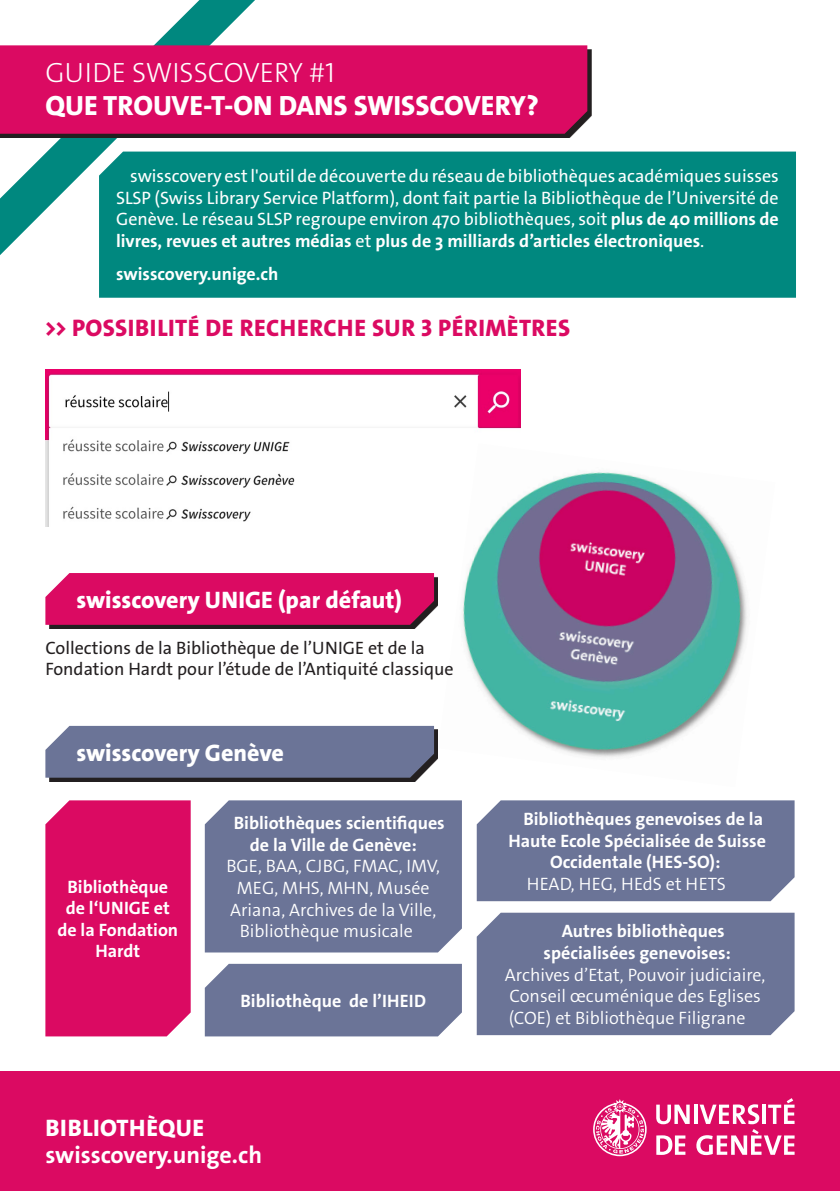
<style>
.page{position:relative;width:840px;height:1191px;background:#fff}
.page>*{position:absolute;margin:0;border:0;box-sizing:border-box;transform-origin:0 0}
.t1{font:800 28px "The Sans Os F";color:#fff}
.t2{font:300 28px "The Sans Os F";color:#fff}
.t3{font:800 24px "The Sans Os F";color:#fff}
.t4{font:800 24px "The Sans Os F";letter-spacing:.02em;color:#db0a62}
.t5{font:700 24px "The Sans Os F";color:#fff}
.t6{font:18px/21.6px "The Sans Os F";color:#fff;text-align:justify}
.t7{font:700 18px/21.6px "The Sans Os F";color:#fff}
.t8{font:300 18px/21.6px "The Sans Os F";color:#fff}
.t9{font:18px/21.6px "The Sans Os F";color:#231f20}
.s1{font-weight:700}
.s2{font-family:"The Sans Cd LF8"}
</style>
<div class="page">
<img style="left:45px;top:369px;width:475px;height:157px">
<img style="left:438px;top:443px;width:309px;height:315px">
<svg style="left:0;top:0;width:255px;height:255px"></svg>
<div style="left:0;top:1071px;width:839px;height:120px;background:#db0a62"></div>
<svg style="left:593px;top:1099px;width:53px;height:57px"></svg>
<svg style="left:656px;top:1104px;width:33px;height:20px"></svg>
<svg style="left:694px;top:1104px;width:2px;height:20px"></svg>
<svg style="left:656px;top:1135px;width:29px;height:19px"></svg>
<svg style="left:696px;top:1098px;width:98px;height:57px"></svg>
<div style="left:0;top:49px;width:591px;height:89px;background:#231f20"></div>
<div style="left:0;top:45px;width:587px;height:89px;background:#db0a62"></div>
<div style="left:99px;top:152px;width:696px;height:146px;background:#00887f"></div>
<div style="left:49px;top:577px;width:389px;height:52px;background:#231f20"></div>
<div style="left:45px;top:573px;width:389px;height:52px;background:#db0a62"></div>
<svg style="left:49px;top:730px;width:389px;height:52px;background:#3c3a3f"></svg>
<div style="left:45px;top:726px;width:389px;height:51px;background:#6b7497"></div>
<div style="left:45px;top:800px;width:145px;height:236px;background:#db0a62"></div>
<div style="left:205px;top:800px;width:256px;height:152px;background:#6b7497"></div>
<div style="left:476px;top:800px;width:318px;height:101px;background:#6b7497"></div>
<div style="left:205px;top:963px;width:256px;height:73px;background:#6b7497"></div>
<div style="left:476px;top:912px;width:318px;height:123px;background:#6b7497"></div>
<h1 class="t2" style="left:45px;top:54px;width:291px">GUIDE SWISSCOVERY #1</h1>
<h1 class="t1" style="left:45px;top:88px;width:494px">QUE TROUVE-T-ON DANS SWISSCOVERY?</h1>
<p class="t6" style="left:116px;top:165px;width:664px;text-indent:14px">swisscovery est l'outil de découverte du réseau de bibliothèques académiques suisses SLSP (Swiss Library Service Platform), dont fait partie la Bibliothèque de l’Université de Genève. Le réseau SLSP regroupe environ 470 bibliothèques, soit <span class="s1">plus de 40 millions de livres, revues et autres médias</span> et <span class="s1">plus de 3 milliards d’articles électroniques</span>.</p>
<p class="t7" style="left:116px;top:263px;width:164px">swisscovery.unige.ch</p>
<h2 class="t4" style="left:45px;top:313px;width:526px"><span class="s2">&gt;&gt;</span> POSSIBILITÉ DE RECHERCHE SUR 3 PÉRIMÈTRES</h2>
<h2 class="t3" style="left:76px;top:584px;width:327px">swisscovery UNIGE (par défaut)</h2>
<p class="t9" style="left:45px;top:637px;width:409px">Collections de la Bibliothèque de l’UNIGE et de la<br>Fondation Hardt pour l’étude de l’Antiquité classique</p>
<h2 class="t3" style="left:76px;top:737px;width:209px">swisscovery Genève</h2>
<p class="t7" style="left:57px;top:876px;width:122px;text-align:center">Bibliothèque de l‘UNIGE et de la Fondation<br>Hardt</p>
<p class="t7" style="left:250px;top:812px;width:196px;text-indent:-16px">Bibliothèques scientifiques de la Ville de Genève:</p>
<p class="t8" style="left:226px;top:855px;width:215px">BGE, BAA, CJBG, FMAC, IMV,</p>
<p class="t8" style="left:237px;top:877px;width:194px">MEG, MHS, MHN, Musée</p>
<p class="t8" style="left:230px;top:898px;width:207px">Ariana, Archives de la Ville,</p>
<p class="t8" style="left:239px;top:920px;width:175px">Bibliothèque musicale</p>
<p class="t7" style="left:240px;top:990px;width:187px">Bibliothèque de l’IHEID</p>
<h2 class="t3" style="left:46px;top:1112px;width:160px">BIBLIOTHÈQUE</h2>
<h2 class="t5" style="left:45px;top:1139px;width:218px">swisscovery.unige.ch</h2>
<p class="t7" style="left:523px;top:808px;width:241px">Bibliothèques genevoises de la</p>
<p class="t7" style="left:508px;top:830px;width:259px">Haute Ecole Spécialisée de Suisse</p>
<p class="t7" style="left:549px;top:851px;width:172px">Occidentale (HES-SO):</p>
<p class="t8" style="left:526px;top:873px;width:200px">HEAD, HEG, HEdS et HETS</p>
<p class="t7" style="left:543px;top:920px;width:189px;text-indent:18px">Autres bibliothèques spécialisées genevoises:</p>
<p class="t8" style="left:504px;top:963px;width:262px">Archives d’Etat, Pouvoir judiciaire,<br>Conseil œcuménique des Eglises (COE) et Bibliothèque Filigrane</p>
</div>
